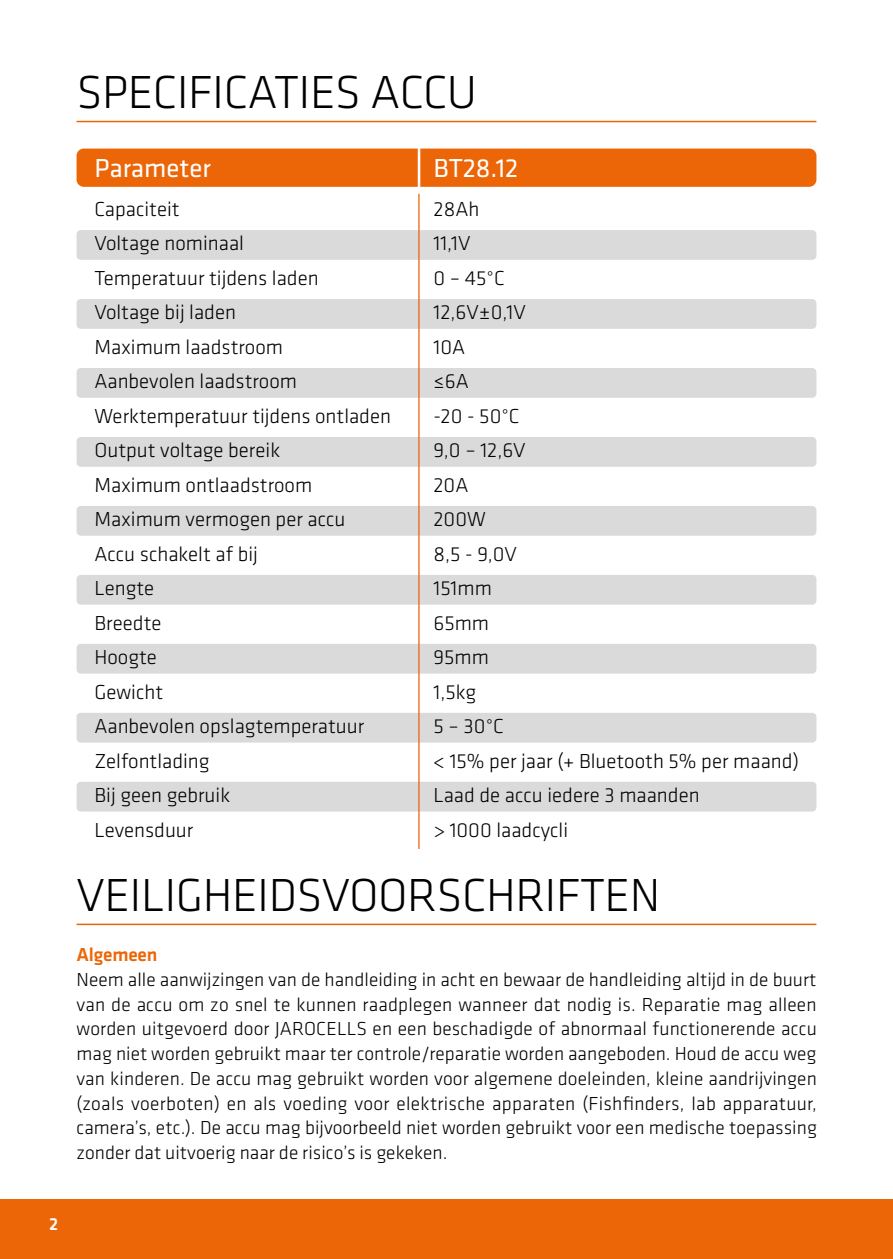
<style>
.page{position:relative;width:893px;height:1259px;background:#fff}
.page>*{position:absolute;margin:0;border:0;box-sizing:border-box;transform-origin:0 0}
.t1{font:300 48px "Klavika";letter-spacing:-.01em;color:#000}
.t2{font:27px "Klavika";color:#fff}
.t3{font:300 21px "Klavika";color:#000}
.t4{font:300 19.5px/24.6px "Klavika";color:#000;text-align:justify}
.t5{font:500 19.5px "Klavika";letter-spacing:-.01em;color:#ec6608}
.t6{font:500 18px "Klavika";color:#fff}
</style>
<div class="page">
<div style="left:0;top:1199px;width:893px;height:60px;background:#ec6608"></div>
<div style="left:77px;top:149px;width:739px;height:38px;background:#ec6608;border-radius:7px"></div>
<div style="left:77px;top:230px;width:739px;height:30px;background:#dadada;border-radius:4px"></div>
<div style="left:77px;top:299px;width:739px;height:30px;background:#dadada;border-radius:4px"></div>
<div style="left:77px;top:368px;width:739px;height:30px;background:#dadada;border-radius:4px"></div>
<div style="left:77px;top:437px;width:739px;height:30px;background:#dadada;border-radius:4px"></div>
<div style="left:77px;top:506px;width:739px;height:30px;background:#dadada;border-radius:4px"></div>
<div style="left:77px;top:575px;width:739px;height:29px;background:#dadada;border-radius:4px"></div>
<div style="left:77px;top:644px;width:739px;height:29px;background:#dadada;border-radius:4px"></div>
<div style="left:77px;top:713px;width:739px;height:29px;background:#dadada;border-radius:4px"></div>
<div style="left:77px;top:782px;width:739px;height:29px;background:#dadada;border-radius:4px"></div>
<hr style="left:418px;top:136px;width:2px;height:62px;background:#fff">
<hr style="left:418px;top:194px;width:2px;height:655px;background:#ec6608">
<hr style="left:77px;top:121px;width:739px;height:1px;background:#ec6608">
<hr style="left:77px;top:923px;width:739px;height:2px;background:#ec6608">
<h1 class="t1" style="left:77px;top:66px;width:402px">SPECIFICATIES ACCU</h1>
<h2 class="t2" style="left:94px;top:153px;width:118px">Parameter</h2>
<h2 class="t2" style="left:434px;top:153px;width:86px">BT28.12</h2>
<p class="t3" style="left:94px;top:197px;width:87px">Capaciteit</p>
<p class="t3" style="left:434px;top:197px;width:47px">28Ah</p>
<p class="t3" style="left:94px;top:232px;width:151px">Voltage nominaal</p>
<p class="t3" style="left:434px;top:232px;width:38px">11,1V</p>
<p class="t3" style="left:94px;top:266px;width:226px">Temperatuur tijdens laden</p>
<p class="t3" style="left:434px;top:266px;width:73px">0 – 45°C</p>
<p class="t3" style="left:94px;top:301px;width:143px">Voltage bij laden</p>
<p class="t3" style="left:434px;top:301px;width:94px">12,6V±0,1V</p>
<p class="t3" style="left:94px;top:335px;width:190px">Maximum laadstroom</p>
<p class="t3" style="left:434px;top:335px;width:33px">10A</p>
<p class="t3" style="left:94px;top:370px;width:204px">Aanbevolen laadstroom</p>
<p class="t3" style="left:434px;top:370px;width:37px">≤6A</p>
<p class="t3" style="left:94px;top:404px;width:298px">Werktemperatuur tijdens ontladen</p>
<p class="t3" style="left:434px;top:404px;width:88px">-20 - 50°C</p>
<p class="t3" style="left:94px;top:439px;width:187px">Output voltage bereik</p>
<p class="t3" style="left:434px;top:439px;width:94px">9,0 – 12,6V</p>
<p class="t3" style="left:94px;top:473px;width:219px">Maximum ontlaadstroom</p>
<p class="t3" style="left:434px;top:473px;width:36px">20A</p>
<p class="t3" style="left:94px;top:508px;width:253px">Maximum vermogen per accu</p>
<p class="t3" style="left:434px;top:508px;width:54px">200W</p>
<p class="t3" style="left:94px;top:542px;width:165px">Accu schakelt af bij</p>
<p class="t3" style="left:434px;top:542px;width:85px">8,5 - 9,0V</p>
<p class="t3" style="left:94px;top:577px;width:61px">Lengte</p>
<p class="t3" style="left:434px;top:577px;width:60px">151mm</p>
<p class="t3" style="left:94px;top:611px;width:69px">Breedte</p>
<p class="t3" style="left:434px;top:611px;width:57px">65mm</p>
<p class="t3" style="left:94px;top:646px;width:64px">Hoogte</p>
<p class="t3" style="left:434px;top:646px;width:57px">95mm</p>
<p class="t3" style="left:94px;top:680px;width:70px">Gewicht</p>
<p class="t3" style="left:434px;top:680px;width:44px">1,5kg</p>
<p class="t3" style="left:94px;top:715px;width:271px">Aanbevolen opslagtemperatuur</p>
<p class="t3" style="left:434px;top:715px;width:72px">5 – 30°C</p>
<p class="t3" style="left:94px;top:749px;width:117px">Zelfontlading</p>
<p class="t3" style="left:434px;top:749px;width:367px">&lt; 15% per jaar (+ Bluetooth 5% per maand)</p>
<p class="t3" style="left:94px;top:784px;width:137px">Bij geen gebruik</p>
<p class="t3" style="left:434px;top:784px;width:268px">Laad de accu iedere 3 maanden</p>
<p class="t3" style="left:94px;top:818px;width:100px">Levensduur</p>
<p class="t3" style="left:434px;top:818px;width:136px">&gt; 1000 laadcycli</p>
<h1 class="t1" style="left:77px;top:869px;width:585px">VEILIGHEIDSVOORSCHRIFTEN</h1>
<p class="t5" style="left:77px;top:944px;width:82px">Algemeen</p>
<p class="t4" style="left:77px;top:967px;width:742px">Neem alle aanwijzingen van de handleiding in acht en bewaar de handleiding altijd in de buurt van de accu om zo snel te kunnen raadplegen wanneer dat nodig is. Reparatie mag alleen worden uitgevoerd door JAROCELLS en een beschadigde of abnormaal functionerende accu mag niet worden gebruikt maar ter controle/reparatie worden aangeboden. Houd de accu weg van kinderen. De accu mag gebruikt worden voor algemene doeleinden, kleine aandrijvingen (zoals voerboten) en als voeding voor elektrische apparaten (Fishfinders, lab apparatuur, camera’s, etc.). De accu mag bijvoorbeeld niet worden gebruikt voor een medische toepassing zonder dat uitvoerig naar de risico’s is gekeken.</p>
<p class="t6" style="left:49px;top:1214px;width:11px">2</p>
</div>
